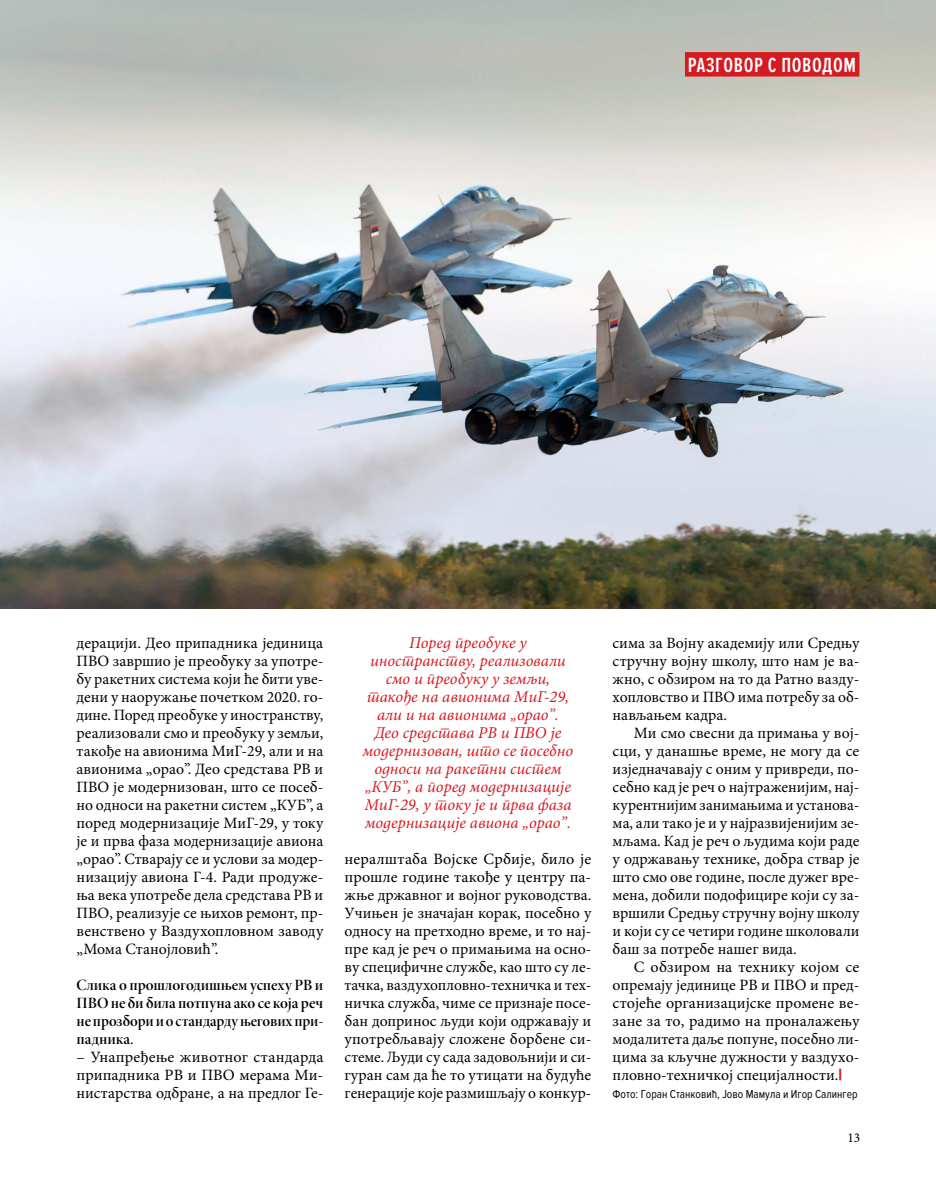
<style>
.page{position:relative;width:936px;height:1191px;background:#fff}
.page>*{position:absolute;margin:0;border:0;box-sizing:border-box;transform-origin:0 0}
.t1{font:600 21.3px "Proxima Nova Ex Cn";letter-spacing:.03em;color:#fff}
.t2{font:italic 16.5px/18px "Minion Pro";color:#d71920;text-align:center}
.t3{font:15.75px/18px "Minion Pro";color:#000;text-align:justify}
.t4{font:15.75px/18px "Minion Pro Semibold Disp";letter-spacing:-.005em;color:#000;text-align:justify}
.t5{font:13.5px "Minion Pro";color:#000}
.t6{font:12px "Proxima Nova Cond";color:#000;scale:.96 1}
.s1{font-family:"Proxima Nova";font-weight:900;font-size:16.5px;color:#d71920}
</style>
<div class="page">
<img style="left:0;top:0;width:935px;height:608px">
<div style="left:685px;top:52px;width:174px;height:25px;background:#d71920"></div>
<h1 class="t1" style="left:687px;top:53px;width:170px">РАЗГОВОР С ПОВОДОМ</h1>
<p class="t3" style="left:77px;top:634px;width:248px">дерацији. Део припадника јединица ПВО завршио је преобуку за употре&shy;бу ракетних система који ће бити уве&shy;дени у наоружање почетком 2020. го&shy;дине. Поред преобуке у иностранству, реализовали смо и преобуку у земљи, такође на авионима МиГ-29, али и на авионима „орао”. Део средстава РВ и ПВО је модернизован, што се посеб&shy;но односи на ракетни систем „КУБ”, а поред модернизације МиГ-29, у току је и прва фаза модернизације авиона „орао”. Стварају се и услови за модер&shy;низацију авиона Г-4. Ради продуже&shy;ња века употребе дела средстава РВ и ПВО, реализује се њихов ремонт, пр&shy;венствено у Ваздухопловном заводу „Мома Станојловић”.</p>
<p class="t4" style="left:77px;top:976px;width:248px">Слика о прошлогодишњем успеху РВ и ПВО не би била потпуна ако се која реч не прозбори и о стандарду његових при&shy;падника.</p>
<p class="t3" style="left:77px;top:1048px;width:248px">– Унапређење животног стандарда припадника РВ и ПВО мерама Ми&shy;нистарства одбране, а на предлог Ге-</p>
<p class="t2" style="left:363px;top:634px;width:212px">Поред преобуке у иностранству, реализовали смо и преобуку у земљи, такође на авионима МиГ-29, али и на авионима „орао”.<br>Део средстава РВ и ПВО је модернизован, што се посебно односи на ракетни систем „КУБ”, а поред модернизације<br>МиГ-29, у току је и прва фаза модернизације авиона „орао”.</p>
<p class="t3" style="left:344px;top:850px;width:248px">нералштаба Војске Србије, било је прошле године такође у центру па&shy;жње државног и војног руководства.<br>Учињен је значајан корак, посебно у односу на претходно време, и то нај&shy;пре кад је реч о примањима на осно&shy;ву специфичне службе, као што су ле&shy;тачка, ваздухопловно-техничка и тех&shy;ничка служба, чиме се признаје посе&shy;бан допринос људи који одржавају и употребљавају сложене борбене си&shy;стеме. Људи су сада задовољнији и си&shy;гуран сам да ће то утицати на будуће генерације које размишљају о конкур-</p>
<p class="t3" style="left:612px;top:634px;width:248px">сима за Војну академију или Средњу стручну војну школу, што нам је ва&shy;жно, с обзиром на то да Ратно вазду&shy;хопловство и ПВО има потребу за об&shy;нављањем кадра.</p>
<p class="t3" style="left:612px;top:724px;width:248px;text-indent:21px">Ми смо свесни да примања у вој&shy;сци, у данашње време, не могу да се изједначавају с оним у привреди, по&shy;себно кад је реч о најтраженијим, нај&shy;курентнијим занимањима и установа&shy;ма, али тако је и у најразвијенијим зе&shy;мљама. Кад је реч о људима који раде у одржавању технике, добра ствар је што смо ове године, после дужег вре&shy;мена, добили подофицире који су за&shy;вршили Средњу стручну војну школу и који су се четири године школовали баш за потребе нашег вида.</p>
<p class="t3" style="left:612px;top:958px;width:248px;text-indent:21px">С обзиром на технику којом се опремају јединице РВ и ПВО и пред&shy;стојеће организацијске промене ве&shy;зане за то, радимо на проналажењу модалитета даље попуне, посебно ли&shy;цима за кључне дужности у ваздухо&shy;пловно-техничкој специјалности.<span class="s1">|</span></p>
<p class="t6" style="left:612px;top:1087px;width:257px">Фото: Горан Станковић, Јово Мамула и Игор Салингер</p>
<p class="t5" style="left:847px;top:1128px;width:14px">13</p>
</div>
